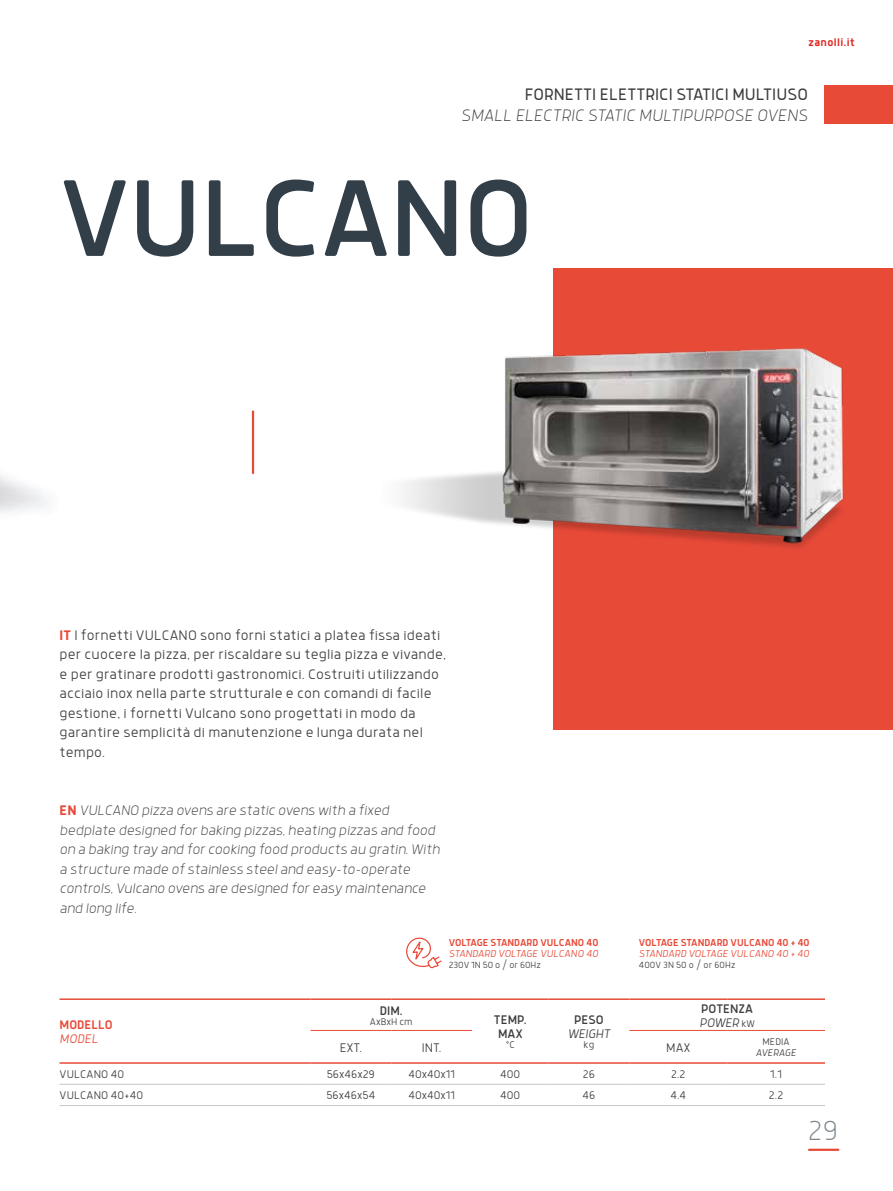
<style>
.page{position:relative;width:893px;height:1191px;background:#fff}
.page>*{position:absolute;margin:0;border:0;box-sizing:border-box;transform-origin:0 0}
.t1{font:120px "Anteb";letter-spacing:-.01em;color:#323e48}
.t2{font:200 30px "Anteb";color:#7d868c}
.t3{font:italic 200 18px "Anteb";color:#3c3c3b}
.t4{font:300 18px "Anteb";color:#3c3c3b}
.t5{font:300 15px/19.5px "Anteb Alt";letter-spacing:.01em;color:#3c3c3b}
.t6{font:italic 200 15px/19.5px "Anteb Alt";letter-spacing:-.01em;color:#3c3c3b}
.t7{font:13.5px/13.5px "Anteb";color:#3c3c3b;text-align:center}
.t8{font:300 13.5px "Anteb";color:#3c3c3b}
.t9{font:500 13.5px "Anteb";color:#e84a38}
.t10{font:italic 300 13.5px "Anteb";letter-spacing:-.01em;color:#3c3c3b}
.t11{font:italic 300 13.5px "Anteb";color:#e84a38}
.t12{font:300 12px "Anteb";color:#3c3c3b}
.t13{font:500 12px "Anteb";letter-spacing:.03em;color:#e2241c}
.t14{font:500 10.95px "Anteb";color:#e84a38}
.t15{font:italic 300 10.95px "Anteb";color:#e84a38}
.t16{font:300 10.5px "Anteb";letter-spacing:.005em;color:#3c3c3b}
.t17{font:italic 300 10.5px "Anteb";letter-spacing:.01em;color:#3c3c3b}
.t18{font:300 9.75px "Anteb";letter-spacing:.005em;color:#3c3c3b}
.s1{font-weight:700;color:#e84a38}
.s2{font-weight:700;font-style:normal;color:#e84a38}
.s3{font-weight:300;font-style:italic}
.s4{font-weight:300;font-size:10.5px}
</style>
<div class="page">
<hr style="left:809px;top:1148px;width:29px;height:2px;background:#e84a38">
<div style="left:553px;top:269px;width:340px;height:461px;background:#e84a38"></div>
<div style="left:825px;top:85px;width:68px;height:38px;background:#e84a38"></div>
<hr style="left:60px;top:998px;width:250px;height:2px;background:#e84a38">
<hr style="left:60px;top:1062px;width:250px;height:1px;background:#e84a38">
<hr style="left:310px;top:998px;width:81px;height:2px;background:#e84a38">
<hr style="left:391px;top:998px;width:81px;height:2px;background:#e84a38">
<hr style="left:472px;top:998px;width:77px;height:2px;background:#e84a38">
<hr style="left:549px;top:998px;width:80px;height:2px;background:#e84a38">
<hr style="left:629px;top:998px;width:98px;height:2px;background:#e84a38">
<hr style="left:727px;top:998px;width:98px;height:2px;background:#e84a38">
<hr style="left:472px;top:1062px;width:77px;height:1px;background:#e84a38">
<hr style="left:549px;top:1062px;width:80px;height:1px;background:#e84a38">
<hr style="left:629px;top:1062px;width:98px;height:1px;background:#e84a38">
<hr style="left:727px;top:1062px;width:98px;height:1px;background:#e84a38">
<hr style="left:310px;top:1030px;width:81px;height:1px;background:#e84a38">
<hr style="left:391px;top:1030px;width:81px;height:1px;background:#e84a38">
<hr style="left:310px;top:1062px;width:81px;height:1px;background:#e84a38">
<hr style="left:391px;top:1062px;width:81px;height:1px;background:#e84a38">
<hr style="left:629px;top:1030px;width:98px;height:1px;background:#e84a38">
<hr style="left:727px;top:1030px;width:98px;height:1px;background:#e84a38">
<hr style="left:60px;top:1084px;width:250px;height:1px;background:#c2c7ca">
<hr style="left:60px;top:1105px;width:250px;height:1px;background:#c2c7ca">
<hr style="left:310px;top:1084px;width:81px;height:1px;background:#c2c7ca">
<hr style="left:310px;top:1105px;width:81px;height:1px;background:#c2c7ca">
<hr style="left:391px;top:1084px;width:81px;height:1px;background:#c2c7ca">
<hr style="left:391px;top:1105px;width:81px;height:1px;background:#c2c7ca">
<hr style="left:472px;top:1084px;width:77px;height:1px;background:#c2c7ca">
<hr style="left:472px;top:1105px;width:77px;height:1px;background:#c2c7ca">
<hr style="left:549px;top:1084px;width:80px;height:1px;background:#c2c7ca">
<hr style="left:629px;top:1084px;width:98px;height:1px;background:#c2c7ca">
<hr style="left:727px;top:1084px;width:98px;height:1px;background:#c2c7ca">
<hr style="left:549px;top:1105px;width:80px;height:1px;background:#c2c7ca">
<hr style="left:629px;top:1105px;width:98px;height:1px;background:#c2c7ca">
<hr style="left:727px;top:1105px;width:98px;height:1px;background:#c2c7ca">
<hr style="left:252px;top:411px;width:2px;height:62px;background:#e84a38">
<img style="left:403px;top:348px;width:441px;height:200px">
<svg style="left:406px;top:937px;width:36px;height:32px"></svg>
<p class="t13" style="left:809px;top:35px;width:48px">zanolli.it</p>
<p class="t4" style="left:525px;top:84px;width:285px">FORNETTI ELETTRICI STATICI MULTIUSO</p>
<p class="t3" style="left:461px;top:105px;width:349px">SMALL ELECTRIC STATIC MULTIPURPOSE OVENS</p>
<h1 class="t1" style="left:60px;top:146px;width:476px">VULCANO</h1>
<p class="t5" style="left:60px;top:625px;width:388px"><span class="s1">IT</span> I fornetti VULCANO sono forni statici a platea fissa ideati per cuocere la pizza, per riscaldare su teglia pizza e vivande, e per gratinare prodotti gastronomici. Costruiti utilizzando acciaio inox nella parte strutturale e con comandi di facile gestione, i fornetti Vulcano sono progettati in modo da garantire semplicità di manutenzione e lunga durata nel tempo.</p>
<p class="t6" style="left:60px;top:800px;width:382px"><span class="s2">EN</span> VULCANO pizza ovens are static ovens with a fixed bedplate designed for baking pizzas, heating pizzas and food on a baking tray and for cooking food products au gratin. With a structure made of stainless steel and easy-to-operate controls, Vulcano ovens are designed for easy maintenance and long life.</p>
<p class="t14" style="left:449px;top:936px;width:151px">VOLTAGE STANDARD VULCANO 40</p>
<p class="t15" style="left:449px;top:947px;width:151px">STANDARD VOLTAGE VULCANO 40</p>
<p class="t18" style="left:449px;top:959px;width:94px">230V 1N 50 o / or 60Hz</p>
<p class="t14" style="left:639px;top:936px;width:172px">VOLTAGE STANDARD VULCANO 40 + 40</p>
<p class="t15" style="left:639px;top:947px;width:172px">STANDARD VOLTAGE VULCANO 40 + 40</p>
<p class="t18" style="left:639px;top:959px;width:98px">400V 3N 50 o / or 60Hz</p>
<p class="t9" style="left:60px;top:1016px;width:55px">MODELLO</p>
<p class="t11" style="left:60px;top:1030px;width:40px">MODEL</p>
<p class="t7" style="left:380px;top:1003px;width:24px">DIM.</p>
<p class="t16" style="left:370px;top:1016px;width:44px">AxBxH cm</p>
<p class="t7" style="left:494px;top:1012px;width:34px">TEMP.<br>MAX</p>
<p class="t16" style="left:506px;top:1038px;width:11px">°C</p>
<p class="t7" style="left:574px;top:1012px;width:31px">PESO</p>
<p class="t10" style="left:568px;top:1025px;width:44px">WEIGHT</p>
<p class="t16" style="left:584px;top:1038px;width:12px">kg</p>
<p class="t8" style="left:340px;top:1039px;width:24px">EXT.</p>
<p class="t8" style="left:422px;top:1039px;width:21px">INT.</p>
<p class="t8" style="left:666px;top:1039px;width:26px">MAX</p>
<p class="t7" style="left:699px;top:1002px;width:57px;text-align:left">POTENZA<br><span class="s3">POWER</span> <span class="s4">kW</span></p>
<p class="t16" style="left:762px;top:1035px;width:29px">MEDIA</p>
<p class="t17" style="left:756px;top:1046px;width:42px">AVERAGE</p>
<p class="t12" style="left:60px;top:1067px;width:66px">VULCANO 40</p>
<p class="t12" style="left:327px;top:1067px;width:50px">56x46x29</p>
<p class="t12" style="left:408px;top:1067px;width:48px">40x40x11</p>
<p class="t12" style="left:500px;top:1067px;width:22px">400</p>
<p class="t12" style="left:583px;top:1067px;width:14px">26</p>
<p class="t12" style="left:671px;top:1067px;width:16px">2.2</p>
<p class="t12" style="left:770px;top:1067px;width:13px">1.1</p>
<p class="t12" style="left:60px;top:1088px;width:85px">VULCANO 40+40</p>
<p class="t12" style="left:326px;top:1088px;width:50px">56x46x54</p>
<p class="t12" style="left:408px;top:1088px;width:48px">40x40x11</p>
<p class="t12" style="left:500px;top:1088px;width:22px">400</p>
<p class="t12" style="left:582px;top:1088px;width:14px">46</p>
<p class="t12" style="left:670px;top:1088px;width:17px">4.4</p>
<p class="t12" style="left:769px;top:1088px;width:16px">2.2</p>
<h2 class="t2" style="left:808px;top:1113px;width:32px">29</h2>
</div>
